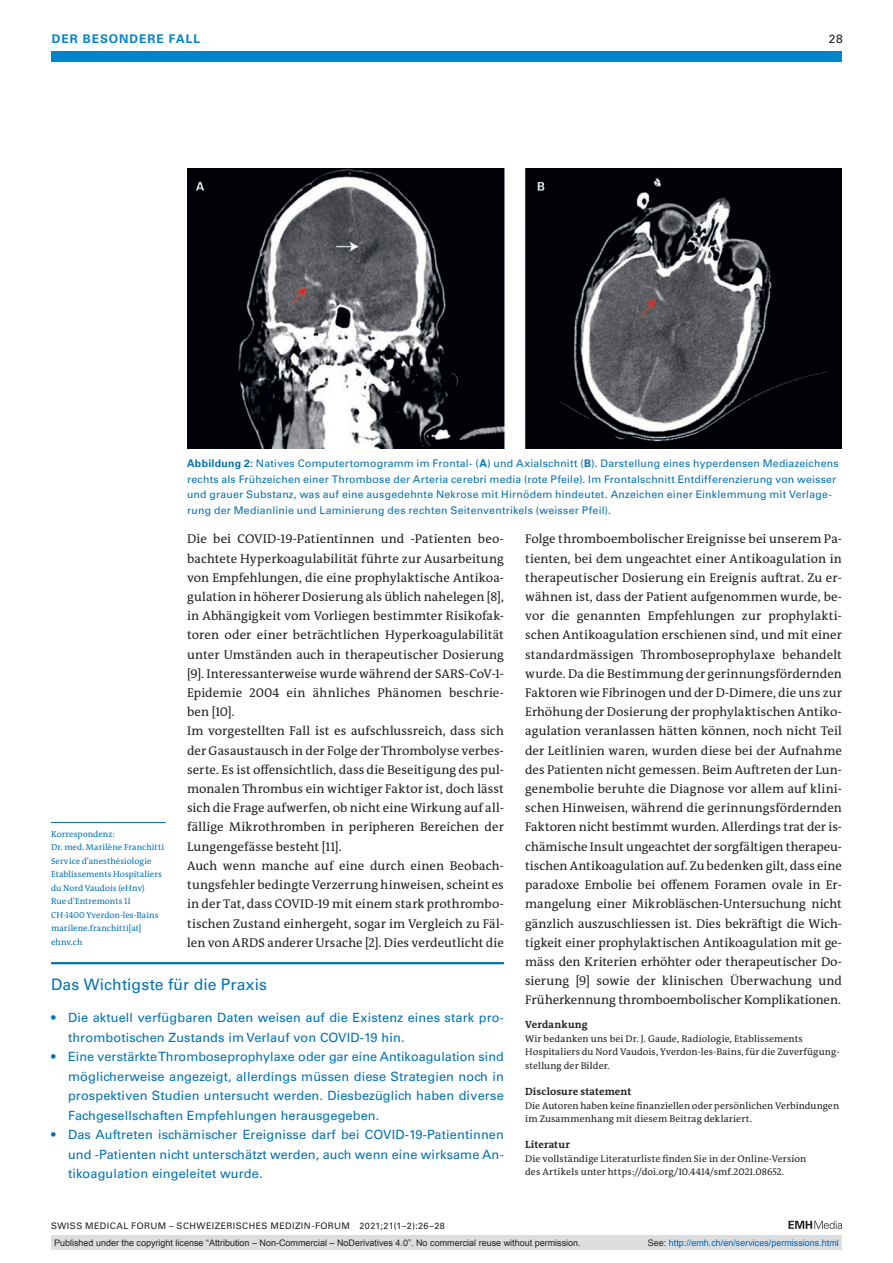
<style>
.page{position:relative;width:893px;height:1263px;background:#fff}
.page>*{position:absolute;margin:0;border:0;box-sizing:border-box;transform-origin:0 0}
.boxed-title-large{font:15.75px "Univers LT Std";letter-spacing:.005em;color:#0072b2}
.section-pn{font:12.75px/19.2px "The Antiqua B W5 Plain";letter-spacing:.005em;color:#231f20;text-align:justify}
.boxed-pi-large{font:12.75px/19.5px "Univers LT Std";letter-spacing:.01em;color:#0072b2;text-align:justify}
.t1{font:700 12px "Univers LT Std";color:#0084ca}
.t2{font:12px "Univers LT Std";color:#231f20}
.fig-caption{font:10.5px/15.8px "Univers LT Std";letter-spacing:.02em;color:#0072b2}
.an-funding-statement{font:700 10.5px "The Antiqua B W7";letter-spacing:.01em;color:#231f20}
.an-acknowledge-title{font:700 10.5px "The Antiqua B W7";letter-spacing:.02em;color:#231f20}
.online-ref-title{font:700 10.5px "The Antiqua B W7";letter-spacing:.015em;color:#231f20}
.an-acknowledge{font:9.75px/13.5px "The Antiqua B W5 Plain";letter-spacing:.01em;color:#231f20}
.online-ref{font:9.75px/13.5px "The Antiqua B W5 Plain";letter-spacing:.01em;color:#231f20}
.an-funding-statement-2{font:9.75px/13.5px "The Antiqua B W5 Plain";letter-spacing:.01em;color:#231f20}
.t3{font:9px "Arial";color:#231f20}
.t4{font:9px "Univers LT Std";letter-spacing:.05em;color:#231f20}
.t5{font:9px "Arial";color:#0066b3}
.author-address{font:8.7px/13.5px "The Antiqua B W5 Plain";letter-spacing:.01em;color:#0072b2}
.s1{font-weight:700}
.s2{color:#231f20}
</style>
<div class="page">
<div style="left:51px;top:51px;width:791px;height:11px;background:#0084ca"></div>
<svg style="left:788px;top:1221px;width:54px;height:8px"></svg>
<hr style="left:51px;top:962px;width:453px;height:2px;background:#0072b2">
<hr style="left:51px;top:822px;width:115px;height:1px;background:#0072b2">
<img style="left:187px;top:168px;width:655px;height:281px">
<div style="left:51px;top:1235px;width:791px;height:15px;background:#dcdddf"></div>
<p class="t1" style="left:52px;top:31px;width:41px">DER BESONDERE</p>
<p class="t1" style="left:169px;top:31px;width:17px">FALL</p>
<p class="t2" style="left:829px;top:31px;width:15px">28</p>
<p class="fig-caption" style="left:187px;top:455px;width:653px"><span class="s1">ABBILDUNG 2:</span> Natives Computertomogramm im Frontal- (<span class="s1">A</span>) und Axialschnitt (<span class="s1">B</span>). Darstellung eines hyperdensen Mediazeichens rechts als Frühzeichen einer Thrombose der Arteria cerebri media (rote Pfeile). Im Frontalschnitt Entdifferenzierung von weisser und grauer Substanz, was auf eine ausgedehnte Nekrose mit Hirnödem hindeutet. Anzeichen einer Einklemmung mit Verlage&shy;rung der Medianlinie und Laminierung des rechten Seitenventrikels (weisser Pfeil).</p>
<p class="author-address" style="left:51px;top:827px;width:115px">Korrespondenz:<br>Dr. med. Marilène Franchitti<br>Service d’anesthésiologie<br>Etablissements Hospitaliers du Nord Vaudois (eHnv)<br>Rue d’Entremonts 11<br>CH-1400 Yverdon-les-Bains marilene.franchitti[at] ehnv.ch</p>
<p class="section-pn" style="left:187px;top:530px;width:318px">Die bei COVID-19-Patientinnen und -Patienten beo&shy;bachtete Hyperkoagulabilität führte zur Ausarbeitung von Empfehlungen, die eine prophylaktische Antikoa&shy;gulation in höherer Dosierung als üblich nahelegen [8], in Abhängigkeit vom Vorliegen bestimmter Risikofak&shy;toren oder einer beträchtlichen Hyperkoagulabilität unter Umständen auch in therapeutischer Dosierung [9]. Interessanterweise wurde während der SARS-CoV-1- Epidemie 2004 ein ähnliches Phänomen beschrie&shy;ben [10].</p>
<p class="section-pn" style="left:187px;top:722px;width:318px">Im vorgestellten Fall ist es aufschlussreich, dass sich der Gasaustausch in der Folge der Thrombolyse verbes&shy;serte. Es ist offensichtlich, dass die Beseitigung des pul&shy;monalen Thrombus ein wichtiger Faktor ist, doch lässt sich die Frage aufwerfen, ob nicht eine Wirkung auf all&shy;fällige Mikrothromben in peripheren Bereichen der Lungengefässe besteht [11].</p>
<p class="section-pn" style="left:187px;top:856px;width:318px">Auch wenn manche auf eine durch einen Beobach&shy;tungsfehler bedingte Verzerrung hinweisen, scheint es in der Tat, dass COVID-19 mit einem stark prothrombo&shy;tischen Zustand einhergeht, sogar im Vergleich zu Fäl&shy;len von ARDS anderer Ursache [2]. Dies verdeutlicht die</p>
<p class="boxed-title-large" style="left:51px;top:975px;width:217px">Das Wichtigste für die Praxis</p>
<p class="boxed-pi-large" style="left:68px;top:1008px;width:437px;text-indent:-17px">• Die aktuell verfügbaren Daten weisen auf die Existenz eines stark pro&shy;thrombotischen Zustands im Verlauf von COVID-19 hin.</p>
<p class="boxed-pi-large" style="left:68px;top:1047px;width:437px;text-indent:-17px">• Eine verstärkte Thromboseprophylaxe oder gar eine Antikoagulation sind möglicherweise angezeigt, allerdings müssen diese Strategien noch in prospektiven Studien untersucht werden. Diesbezüglich haben diverse Fachgesellschaften Empfehlungen herausgegeben.</p>
<p class="boxed-pi-large" style="left:68px;top:1125px;width:437px;text-indent:-17px">• Das Auftreten ischämischer Ereignisse darf bei COVID-19-Patientinnen und -Patienten nicht unterschätzt werden, auch wenn eine wirksame An&shy;tikoagulation eingeleitet wurde.</p>
<p class="t4" style="left:51px;top:1220px;width:395px">SWISS MEDICAL FORUM – SCHWEIZERISCHES MEDIZIN-FORUM 2021;21(1–2):26–28</p>
<p class="section-pn" style="left:525px;top:530px;width:318px">Folge thromboembolischer Ereignisse bei unserem Pa&shy;tienten, bei dem ungeachtet einer Antikoagulation in therapeutischer Dosierung ein Ereignis auftrat. Zu er&shy;wähnen ist, dass der Patient aufgenommen wurde, be&shy;vor die genannten Empfehlungen zur prophylakti&shy;schen Antikoagulation erschienen sind, und mit einer standardmässigen Thromboseprophylaxe behandelt wurde. Da die Bestimmung der gerinnungsfördernden Faktoren wie Fibrinogen und der D-Dimere, die uns zur Erhöhung der Dosierung der prophylaktischen Antiko&shy;agulation veranlassen hätten können, noch nicht Teil der Leitlinien waren, wurden diese bei der Aufnahme des Patienten nicht gemessen. Beim Auftreten der Lun&shy;genembolie beruhte die Diagnose vor allem auf klini&shy;schen Hinweisen, während die gerinnungsfördernden Faktoren nicht bestimmt wurden. Allerdings trat der is&shy;chämische Insult ungeachtet der sorgfältigen therapeu&shy;tischen Antikoagulation auf. Zu bedenken gilt, dass eine paradoxe Embolie bei offenem Foramen ovale in Er&shy;mangelung einer Mikrobläschen-Untersuchung nicht gänzlich auszuschliessen ist. Dies bekräftigt die Wich&shy;tigkeit einer prophylaktischen Antikoagulation mit ge&shy;mäss den Kriterien erhöhter oder therapeutischer Do&shy;sierung [9] sowie der klinischen Überwachung und Früherkennung thromboembolischer Komplikationen.</p>
<p class="an-acknowledge-title" style="left:525px;top:1018px;width:64px">Verdankung</p>
<p class="an-acknowledge" style="left:525px;top:1032px;width:316px">Wir bedanken uns bei Dr. J. Gaude, Radiologie, Etablissements<br>Hospitaliers du Nord Vaudois, Yverdon-les-Bains, für die Zuverfügung&shy;stellung der Bilder.</p>
<p class="an-funding-statement" style="left:525px;top:1085px;width:108px">Disclosure statement</p>
<p class="an-funding-statement-2" style="left:525px;top:1099px;width:315px">Die Autoren haben keine finanziellen oder persönlichen Verbindungen im Zusammenhang mit diesem Beitrag deklariert.</p>
<p class="online-ref-title" style="left:525px;top:1138px;width:46px">Literatur</p>
<p class="online-ref" style="left:525px;top:1152px;width:283px">Die vollständige Literaturliste finden Sie in der Online-Version des Artikels unter https://doi.org/10.4414/smf.2021.08652.</p>
<p class="t3" style="left:54px;top:1237px;width:528px">Published under the copyright license “Attribution – Non-Commercial – NoDerivatives 4.0”. No commercial reuse without permission.</p>
<p class="t5" style="left:648px;top:1237px;width:193px"><span class="s2">See:</span> http://emh.ch/en/services/permissions.html</p>
</div>
